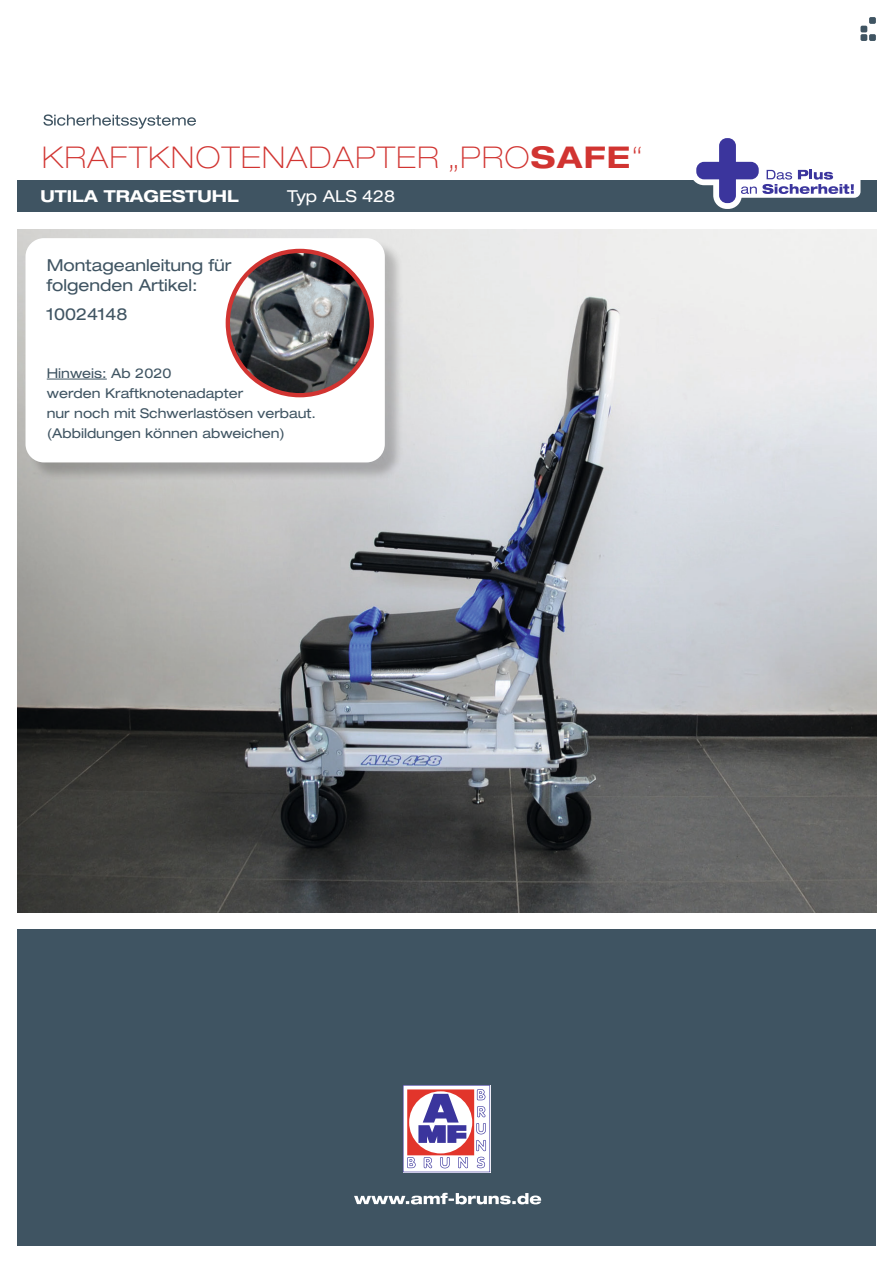
<style>
.page{position:relative;width:893px;height:1263px;background:#fff}
.page>*{position:absolute;margin:0;border:0;box-sizing:border-box;transform-origin:0 0}
.t1{font:100 expanded 30px "Helvetica Neue LT Std";letter-spacing:.05em;color:#d13431}
.t2{font:expanded 16.5px/20.2px "Helvetica Neue LT Std";color:#3f5462}
.t3{font:700 expanded 16.5px "Helvetica Neue LT Std";color:#fff}
.t4{font:expanded 16.5px "Helvetica Neue LT Std";color:#fff}
.t5{font:expanded 13.5px "Helvetica Neue LT Std";color:#3f5462}
.s1{font-weight:700}
</style>
<div class="page">
<div style="left:17px;top:180px;width:859px;height:32px;background:#3f5462"></div>
<div style="left:869px;top:17px;width:7px;height:7px;background:#3f5462;border-radius:2px"></div>
<div style="left:860px;top:26px;width:7px;height:6px;background:#3f5462;border-radius:2px"></div>
<div style="left:860px;top:34px;width:7px;height:7px;background:#3f5462;border-radius:2px"></div>
<div style="left:869px;top:34px;width:7px;height:7px;background:#3f5462;border-radius:2px"></div>
<svg style="left:43px;top:114px;width:153px;height:15px"></svg>
<div style="left:17px;top:929px;width:859px;height:317px;background:#3f5462"></div>
<svg style="left:354px;top:1193px;width:187px;height:11px"></svg>
<svg style="left:403px;top:1085px;width:87px;height:87px;background:#caaac1"></svg>
<div style="left:733px;top:164px;width:127px;height:34px;background:#fff;border-radius:6px"></div>
<svg style="left:693px;top:138px;width:161px;height:71px"></svg>
<div style="left:719px;top:138px;width:17px;height:65px;background:#3b359d;border-radius:8px"></div>
<div style="left:696px;top:162px;width:63px;height:17px;background:#3b359d;border-radius:8px"></div>
<img style="left:17px;top:230px;width:859px;height:682px">
<div style="left:28px;top:240px;width:376px;height:241px;background:#1c1a1b;opacity:.24"></div>
<div style="left:26px;top:238px;width:359px;height:224px;background:#fff;border-radius:18px"></div>
<hr style="left:47px;top:379px;width:60px;height:1px;background:#3f5462">
<img style="left:228px;top:251px;width:144px;height:144px;border-radius:72px">
<div style="left:226px;top:249px;width:148px;height:148px;border:4px solid #d13431;border-radius:50%"></div>
<h1 class="t1" style="left:42px;top:140px;width:602px">KRAFTKNOTENADAPTER „PRO<span class="s1">SAFE</span>“</h1>
<p class="t3" style="left:40px;top:186px;width:200px">UTILA TRAGESTUHL</p>
<p class="t4" style="left:287px;top:186px;width:110px">Typ ALS 428</p>
<p class="t2" style="left:47px;top:255px;width:186px">Montageanleitung für folgenden Artikel:</p>
<p class="t2" style="left:47px;top:304px;width:82px">10024148</p>
<p class="t5" style="left:47px;top:365px;width:126px">Hinweis: Ab 2020</p>
<p class="t5" style="left:47px;top:385px;width:198px">werden Kraftknotenadapter</p>
<p class="t5" style="left:47px;top:405px;width:271px">nur noch mit Schwerlastösen verbaut.</p>
<p class="t5" style="left:47px;top:425px;width:240px">(Abbildungen können abweichen)</p>
</div>
